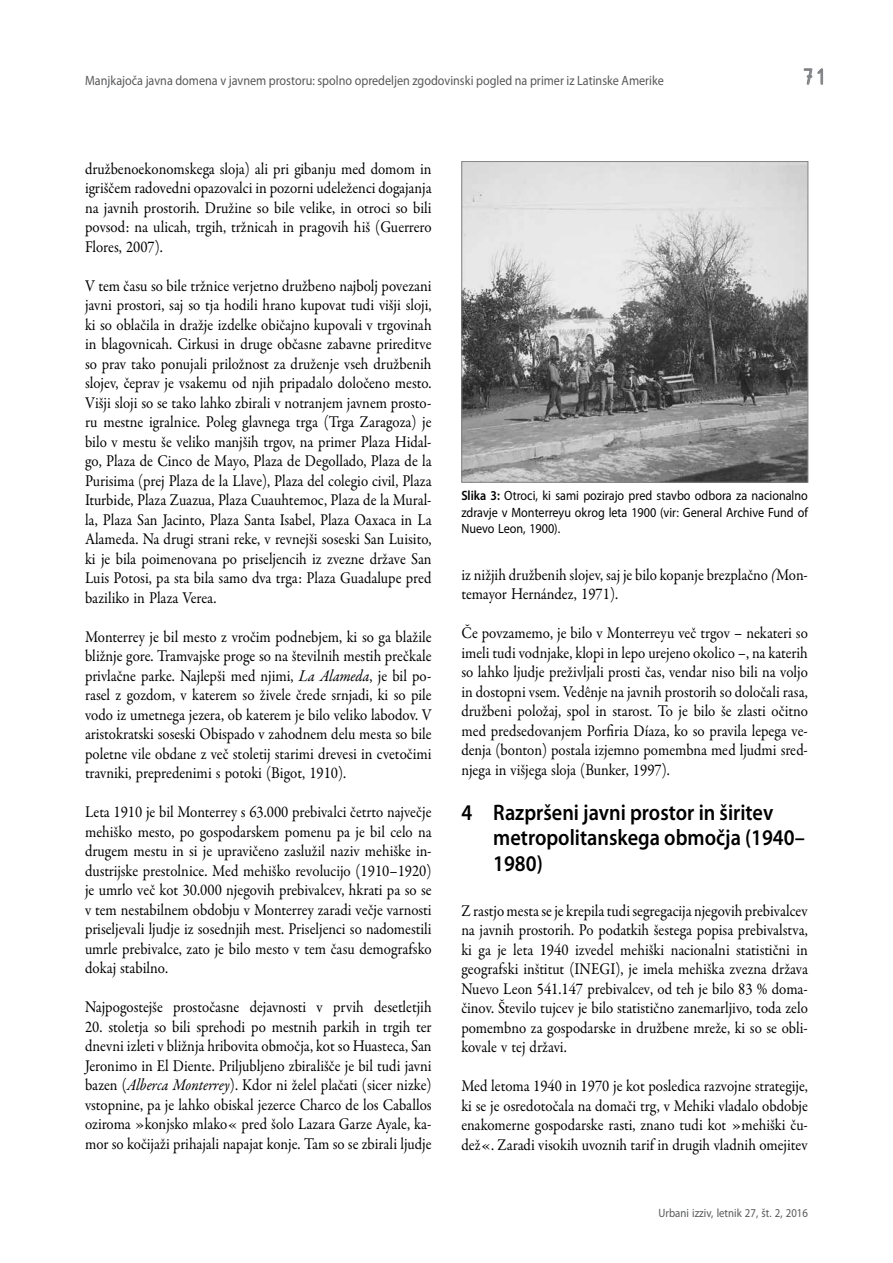
<style>
.page{position:relative;width:893px;height:1263px;background:#fff}
.page>*{position:absolute;margin:0;border:0;box-sizing:border-box;transform-origin:0 0}
.t1{font:24px "ISOCTEUR";color:#808285}
.t2{font:600 22.5px/25.5px "Myriad Pro";color:#000;scale:.9 1}
.t3{font:16.5px/19.5px "Garamond Premr Pro";color:#000;text-align:justify;scale:.9 1}
.t4{font:13.5px/16.5px "Myriad Pro";color:#000;text-align:justify;scale:.9 1}
.t5{font:13.5px "Myriad Pro";color:#58595b;scale:.9 1}
.t6{font:12px "Myriad Pro";color:#58595b;scale:.9 1}
.s1{font-style:italic}
.s2{font-weight:600}
</style>
<div class="page">
<svg style="left:803px;top:68px;width:20px;height:17px"></svg>
<img style="left:463px;top:163px;width:343px;height:318px">
<div style="left:461px;top:161px;width:347px;height:322px;border:1px solid #808285"></div>
<p class="t5" style="left:85px;top:73px;width:645px">Manjkajoča javna domena v javnem prostoru: spolno opredeljen zgodovinski pogled na primer iz Latinske Amerike</p>
<h1 class="t1" style="left:799px;top:61px;width:31px">71</h1>
<p class="t3" style="left:85px;top:159px;width:387px">družbenoekonomskega sloja) ali pri gibanju med domom in igriščem radovedni opazovalci in pozorni udeleženci dogajanja na javnih prostorih. Družine so bile velike, in otroci so bili povsod: na ulicah, trgih, tržnicah in pragovih hiš (Guerrero Flores, 2007).</p>
<p class="t3" style="left:85px;top:276px;width:387px">V tem času so bile tržnice verjetno družbeno najbolj povezani javni prostori, saj so tja hodili hrano kupovat tudi višji sloji, ki so oblačila in dražje izdelke običajno kupovali v trgovinah in blagovnicah. Cirkusi in druge občasne zabavne prireditve so prav tako ponujali priložnost za druženje vseh družbenih slojev, čeprav je vsakemu od njih pripadalo določeno mesto.<br>Višji sloji so se tako lahko zbirali v notranjem javnem prosto&shy;ru mestne igralnice. Poleg glavnega trga (Trga Zaragoza) je bilo v mestu še veliko manjših trgov, na primer Plaza Hidal&shy;go, Plaza de Cinco de Mayo, Plaza de Degollado, Plaza de la Purisima (prej Plaza de la Llave), Plaza del colegio civil, Plaza Iturbide, Plaza Zuazua, Plaza Cuauhtemoc, Plaza de la Mural&shy;la, Plaza San Jacinto, Plaza Santa Isabel, Plaza Oaxaca in La Alameda. Na drugi strani reke, v revnejši soseski San Luisito, ki je bila poimenovana po priseljencih iz zvezne države San Luis Potosi, pa sta bila samo dva trga: Plaza Guadalupe pred baziliko in Plaza Verea.</p>
<p class="t3" style="left:85px;top:627px;width:387px">Monterrey je bil mesto z vročim podnebjem, ki so ga blažile bližnje gore. Tramvajske proge so na številnih mestih prečkale privlačne parke. Najlepši med njimi, <span class="s1">La Alameda</span>, je bil po&shy;rasel z gozdom, v katerem so živele črede srnjadi, ki so pile vodo iz umetnega jezera, ob katerem je bilo veliko labodov. V aristokratski soseski Obispado v zahodnem delu mesta so bile poletne vile obdane z več stoletij starimi drevesi in cvetočimi travniki, prepredenimi s potoki (Bigot, 1910).</p>
<p class="t3" style="left:85px;top:803px;width:387px">Leta 1910 je bil Monterrey s 63.000 prebivalci četrto največje mehiško mesto, po gospodarskem pomenu pa je bil celo na drugem mestu in si je upravičeno zaslužil naziv mehiške in&shy;dustrijske prestolnice. Med mehiško revolucijo (1910–1920) je umrlo več kot 30.000 njegovih prebivalcev, hkrati pa so se v tem nestabilnem obdobju v Monterrey zaradi večje varnosti priseljevali ljudje iz sosednjih mest. Priseljenci so nadomestili umrle prebivalce, zato je bilo mesto v tem času demografsko dokaj stabilno.</p>
<p class="t3" style="left:85px;top:998px;width:387px">Najpogostejše prostočasne dejavnosti v prvih desetletjih</p>
<p class="t3" style="left:85px;top:1017px;width:387px">20. stoletja so bili sprehodi po mestnih parkih in trgih ter dnevni izleti v bližnja hribovita območja, kot so Huasteca, San Jeronimo in El Diente. Priljubljeno zbirališče je bil tudi javni bazen (<span class="s1">Alberca Monterrey</span>). Kdor ni želel plačati (sicer nizke) vstopnine, pa je lahko obiskal jezerce Charco de los Caballos oziroma »konjsko mlako« pred šolo Lazara Garze Ayale, ka&shy;mor so kočijaži prihajali napajat konje. Tam so se zbirali ljudje</p>
<p class="t4" style="left:461px;top:487px;width:387px"><span class="s2">Slika 3:</span> Otroci, ki sami pozirajo pred stavbo odbora za nacionalno zdravje v Monterreyu okrog leta 1900 (vir: General Archive Fund of Nuevo Leon, 1900).</p>
<p class="t3" style="left:461px;top:565px;width:387px">iz nižjih družbenih slojev, saj je bilo kopanje brezplačno <span class="s1">(</span>Mon&shy;temayor Hernández, 1971).</p>
<p class="t3" style="left:461px;top:624px;width:387px">Če povzamemo, je bilo v Monterreyu več trgov – nekateri so imeli tudi vodnjake, klopi in lepo urejeno okolico –, na katerih so lahko ljudje preživljali prosti čas, vendar niso bili na voljo in dostopni vsem. Vedênje na javnih prostorih so določali rasa, družbeni položaj, spol in starost. To je bilo še zlasti očitno med predsedovanjem Porfiria Díaza, ko so pravila lepega ve&shy;denja (bonton) postala izjemno pomembna med ljudmi sred&shy;njega in višjega sloja (Bunker, 1997).</p>
<h2 class="t2" style="left:493px;top:799px;width:348px;text-indent:-32px">4 Razpršeni javni prostor in širitev metropolitanskega območja (1940–<br>1980)</h2>
<p class="t3" style="left:461px;top:901px;width:387px">Z rastjo mesta se je krepila tudi segregacija njegovih prebivalcev na javnih prostorih. Po podatkih šestega popisa prebivalstva, ki ga je leta 1940 izvedel mehiški nacionalni statistični in geografski inštitut (INEGI), je imela mehiška zvezna država Nuevo Leon 541.147 prebivalcev, od teh je bilo 83 % doma&shy;činov. Število tujcev je bilo statistično zanemarljivo, toda zelo pomembno za gospodarske in družbene mreže, ki so se obli&shy;kovale v tej državi.</p>
<p class="t3" style="left:461px;top:1077px;width:387px">Med letoma 1940 in 1970 je kot posledica razvojne strategije, ki se je osredotočala na domači trg, v Mehiki vladalo obdobje enakomerne gospodarske rasti, znano tudi kot »mehiški ču&shy;dež«. Zaradi visokih uvoznih tarif in drugih vladnih omejitev</p>
<p class="t6" style="left:658px;top:1206px;width:168px">Urbani izziv, letnik 27, št. 2, 2016</p>
</div>
